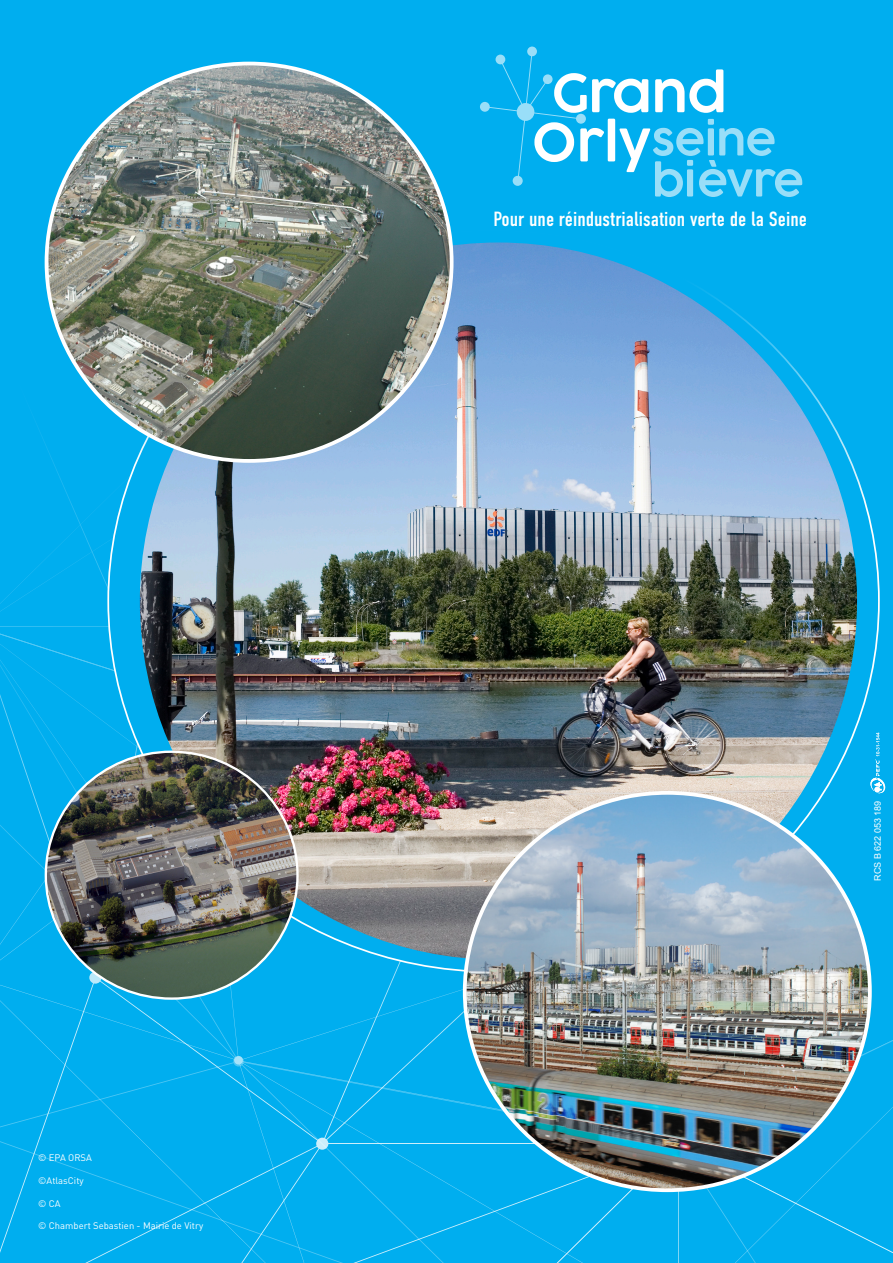
<style>
.page{position:relative;width:893px;height:1263px;background:#00aeef}
.page>*{position:absolute;margin:0;border:0;box-sizing:border-box;transform-origin:0 0}
.t1{font:20.55px "DIN Condensed";color:#fff}
.t2{font:9.45px "DIN Pro";color:#fff}
.t3{font:9px "Arial";color:#fff}
</style>
<div class="page">
<svg style="left:480px;top:47px;width:322px;height:150px"></svg>
<img style="left:140px;top:242px;width:717px;height:718px;border-radius:359px">
<img style="left:47px;top:64px;width:405px;height:396px">
<img style="left:0;top:462px;width:893px;height:801px">
<p class="t2" style="left:38px;top:1150px;width:55px">© EPA ORSA</p>
<p class="t2" style="left:38px;top:1173px;width:47px">©AtlasCity</p>
<p class="t2" style="left:38px;top:1196px;width:24px">© CA</p>
<p class="t2" style="left:38px;top:1218px;width:166px">© Chambert Sebastien - Mairie de Vitry</p>
<p class="t1" style="left:494px;top:208px;width:315px">Pour une réindustrialisation verte de la Seine</p>
<p class="t3" style="left:872px;top:880px;width:82px;rotate:-90deg">RCS B 622 053 189</p>
</div>
